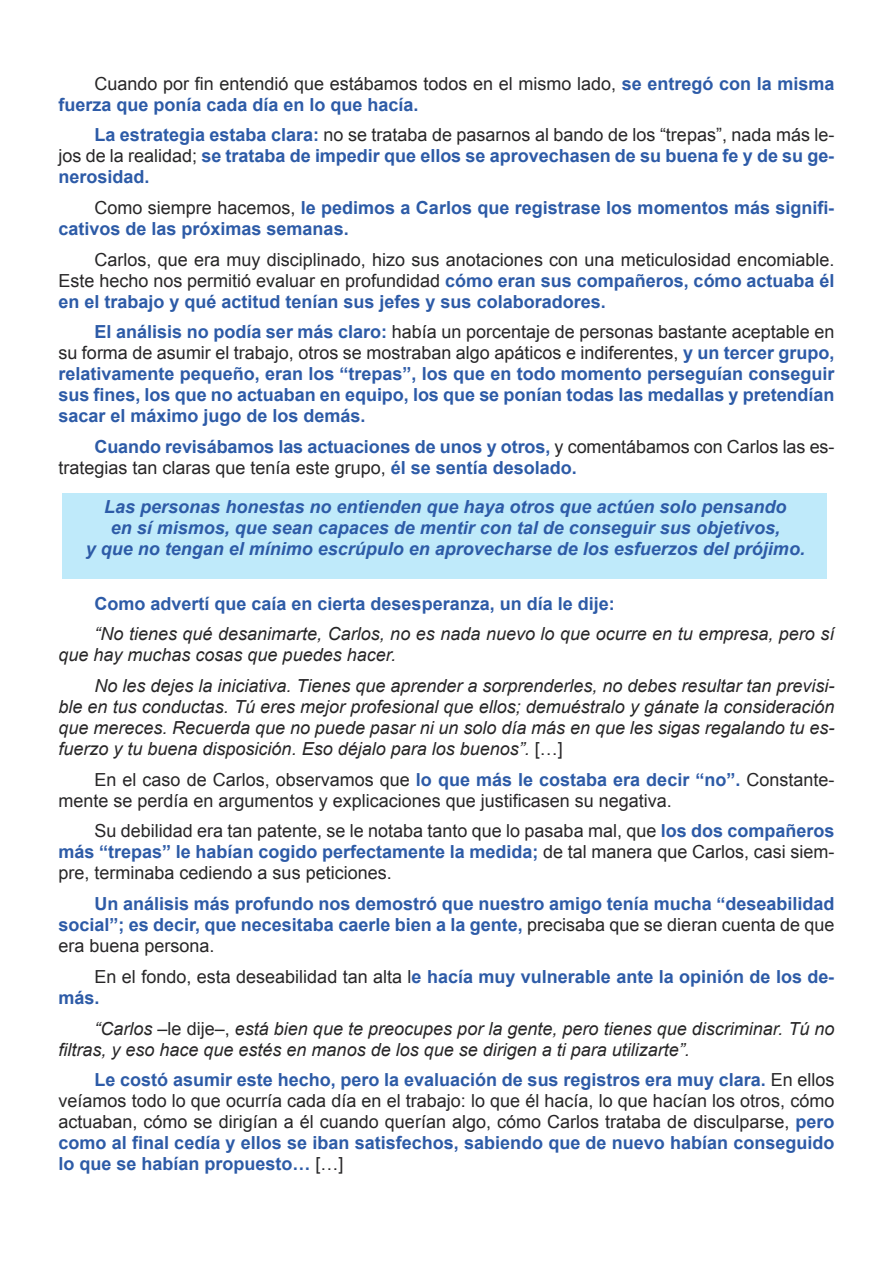
<style>
.page{position:relative;width:893px;height:1263px;background:#fff}
.page>*{position:absolute;margin:0;border:0;box-sizing:border-box;transform-origin:0 0}
.t1{font:700 18px/21px "Arial";color:#2d5ba7;text-align:justify}
.t2{font:18px/21px "Arial";color:#272627;text-align:justify}
.t3{font:italic 18px/21px "Arial";color:#272627}
.t4{font:italic 700 18px/21px "Arial";color:#2d5ba7;text-align:center}
.s1{font-weight:400;color:#272627}
.s2{font-weight:700;color:#2d5ba7}
.s3{font-style:normal}
</style>
<div class="page">
<div style="left:62px;top:493px;width:764px;height:86px;background:#bfeafa"></div>
<p class="t1" style="left:58px;top:73px;width:777px;text-indent:36px"><span class="s1">Cuando por fin entendió que estábamos todos en el mismo lado,</span> se entregó con la misma fuerza que ponía cada día en lo que hacía.</p>
<p class="t1" style="left:58px;top:125px;width:777px;text-indent:36px">La estrategia estaba clara: <span class="s1">no se trataba de pasarnos al bando de los “trepas”, nada más le&shy;jos de la realidad;</span> se trataba de impedir que ellos se aprovechasen de su buena fe y de su ge&shy;nerosidad.</p>
<p class="t1" style="left:59px;top:197px;width:777px;text-indent:36px"><span class="s1">Como siempre hacemos,</span> le pedimos a Carlos que registrase los momentos más signifi&shy;cativos de las próximas semanas.</p>
<p class="t2" style="left:58px;top:249px;width:777px;text-indent:36px">Carlos, que era muy disciplinado, hizo sus anotaciones con una meticulosidad encomiable.<br>Este hecho nos permitió evaluar en profundidad <span class="s2">cómo eran sus compañeros, cómo actuaba él en el trabajo y qué actitud tenían sus jefes y sus colaboradores.</span></p>
<p class="t1" style="left:58px;top:322px;width:777px;text-indent:36px">El análisis no podía ser más claro: <span class="s1">había un porcentaje de personas bastante aceptable en su forma de asumir el trabajo, otros se mostraban algo apáticos e indiferentes,</span> y un tercer grupo, relativamente pequeño, eran los “trepas”, los que en todo momento perseguían conseguir sus fines, los que no actuaban en equipo, los que se ponían todas las medallas y pretendían sacar el máximo jugo de los demás.</p>
<p class="t2" style="left:58px;top:436px;width:777px;text-indent:36px"><span class="s2">Cuando revisábamos las actuaciones de unos y otros,</span> y comentábamos con Carlos las es&shy;trategias tan claras que tenía este grupo, <span class="s2">él se sentía desolado.</span></p>
<p class="t4" style="left:86px;top:496px;width:721px">Las personas honestas no entienden que haya otros que actúen solo pensando<br>en sí mismos, que sean capaces de mentir con tal de conseguir sus objetivos,<br>y que no tengan el mínimo escrúpulo en aprovecharse de los esfuerzos del prójimo.</p>
<p class="t1" style="left:94px;top:593px;width:522px">Como advertí que caía en cierta desesperanza, un día le dije:</p>
<p class="t3" style="left:59px;top:624px;width:777px;text-indent:36px">“No tienes qué desanimarte, Carlos, no es nada nuevo lo que ocurre en tu empresa, pero sí que hay muchas cosas que puedes hacer.</p>
<p class="t3" style="left:59px;top:675px;width:777px;text-align:justify;text-indent:36px">No les dejes la iniciativa. Tienes que aprender a sorprenderles, no debes resultar tan previsi&shy;ble en tus conductas. Tú eres mejor profesional que ellos; demuéstralo y gánate la consideración que mereces. Recuerda que no puede pasar ni un solo día más en que les sigas regalando tu es&shy;fuerzo y tu buena disposición. Eso déjalo para los buenos”. <span class="s3">[…]</span></p>
<p class="t2" style="left:58px;top:769px;width:777px;text-indent:36px">En el caso de Carlos, observamos que <span class="s2">lo que más le costaba era decir “no”.</span> Constante&shy;mente se perdía en argumentos y explicaciones que justificasen su negativa.</p>
<p class="t2" style="left:58px;top:821px;width:777px;text-indent:36px">Su debilidad era tan patente, se le notaba tanto que lo pasaba mal, que <span class="s2">los dos compañeros más “trepas” le habían cogido perfectamente la medida;</span> de tal manera que Carlos, casi siem&shy;pre, terminaba cediendo a sus peticiones.</p>
<p class="t1" style="left:58px;top:893px;width:777px;text-indent:36px">Un análisis más profundo nos demostró que nuestro amigo tenía mucha “deseabilidad social”; es decir, que necesitaba caerle bien a la gente, <span class="s1">precisaba que se dieran cuenta de que era buena persona.</span></p>
<p class="t1" style="left:59px;top:966px;width:777px;text-indent:36px"><span class="s1">En el fondo, esta deseabilidad tan alta l</span>e hacía muy vulnerable ante la opinión de los de&shy;más.</p>
<p class="t3" style="left:58px;top:1018px;width:777px;text-indent:36px">“Carlos <span class="s3">–le dije–,</span> está bien que te preocupes por la gente, pero tienes que discriminar. Tú no filtras, y eso hace que estés en manos de los que se dirigen a ti para utilizarte”.</p>
<p class="t1" style="left:58px;top:1069px;width:777px;text-indent:36px">Le costó asumir este hecho, pero la evaluación de sus registros era muy clara. <span class="s1">En ellos veíamos todo lo que ocurría cada día en el trabajo: lo que él hacía, lo que hacían los otros, cómo actuaban, cómo se dirigían a él cuando querían algo, cómo Carlos trataba de disculparse,</span> pero como al final cedía y ellos se iban satisfechos, sabiendo que de nuevo habían conseguido lo que se habían propuesto… <span class="s1">[…]</span></p>
</div>
